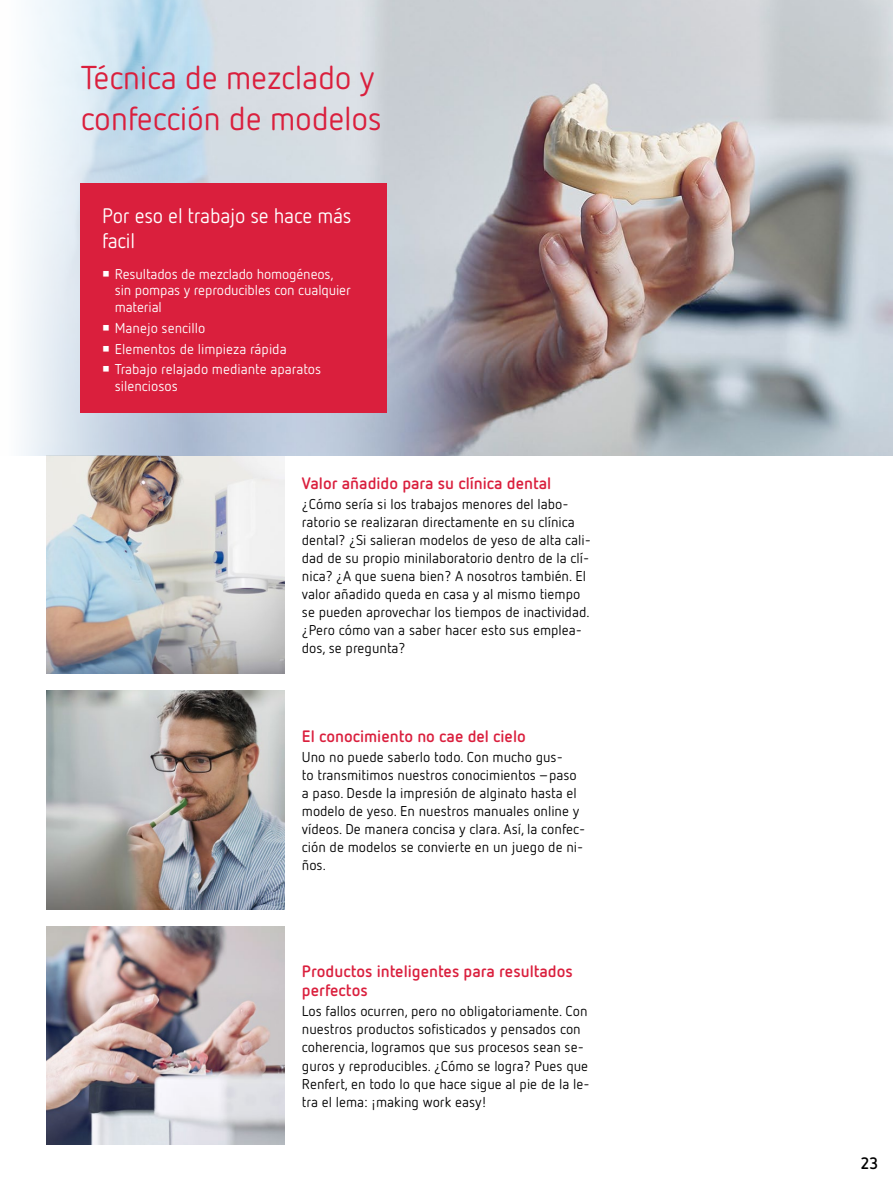
<style>
.page{position:relative;width:893px;height:1187px;background:#fff}
.page>*{position:absolute;margin:0;border:0;box-sizing:border-box;transform-origin:0 0}
.t1{font:33px/40.5px "Netto Pro";letter-spacing:-.01em;color:#da1f3d}
.t2{font:21px/25.5px "Netto Pro";letter-spacing:-.01em;color:#fff}
.t3{font:700 16.5px/19.5px "Netto Pro";color:#da1f3d}
.t4{font:700 16.5px "Netto Pro";color:#000}
.t5{font:14.25px/18px "Netto Pro";color:#000}
.t6{font:14.25px/16.5px "Netto Pro";letter-spacing:-.005em;color:#fff}
</style>
<div class="page">
<img style="left:47px;top:926px;width:238px;height:218px">
<img style="left:47px;top:690px;width:238px;height:218px">
<img style="left:47px;top:455px;width:238px;height:218px">
<img style="left:23px;top:0;width:870px;height:455px">
<div style="left:81px;top:183px;width:306px;height:229px;background:#da1f3d"></div>
<h1 class="t1" style="left:81px;top:56px;width:303px">Técnica de mezclado y confección de modelos</h1>
<h2 class="t2" style="left:102px;top:202px;width:251px">Por eso el trabajo se hace más facil</h2>
<p class="t6" style="left:115px;top:265px;width:238px">Resultados de mezclado homogéneos, sin pompas y reproducibles con cualquier material</p>
<p class="t6" style="left:115px;top:317px;width:208px;line-height:20.7px">Manejo sencillo<br>Elementos de limpieza rápida<br>Trabajo relajado mediante aparatos</p>
<p class="t6" style="left:115px;top:377px;width:65px">silenciosos</p>
<p class="t3" style="left:302px;top:472px;width:251px">Valor añadido para su clínica dental</p>
<p class="t5" style="left:302px;top:494px;width:290px">¿Cómo sería si los trabajos menores del labo&shy;ratorio se realizaran directamente en su clínica dental? ¿Si salieran modelos de yeso de alta cali&shy;dad de su propio minilaboratorio dentro de la clí&shy;nica? ¿A que suena bien? A nosotros también. El valor añadido queda en casa y al mismo tiempo se pueden aprovechar los tiempos de inactividad. ¿Pero cómo van a saber hacer esto sus emplea&shy;dos, se pregunta?</p>
<p class="t3" style="left:302px;top:725px;width:225px">El conocimiento no cae del cielo</p>
<p class="t5" style="left:302px;top:747px;width:285px">Uno no puede saberlo todo. Con mucho gus-<br>to transmitimos nuestros conocimientos –paso a paso. Desde la impresión de alginato hasta el modelo de yeso. En nuestros manuales online y vídeos. De manera concisa y clara. Así, la confec&shy;ción de modelos se convierte en un juego de ni&shy;ños.</p>
<p class="t3" style="left:302px;top:960px;width:272px">Productos inteligentes para resultados perfectos</p>
<p class="t5" style="left:302px;top:1001px;width:289px">Los fallos ocurren, pero no obligatoriamente. Con nuestros productos sofisticados y pensados con coherencia, logramos que sus procesos sean se&shy;guros y reproducibles. ¿Cómo se logra? Pues que Renfert, en todo lo que hace sigue al pie de la le&shy;tra el lema: ¡making work easy!</p>
<p class="t4" style="left:861px;top:1151px;width:19px">23</p>
</div>
